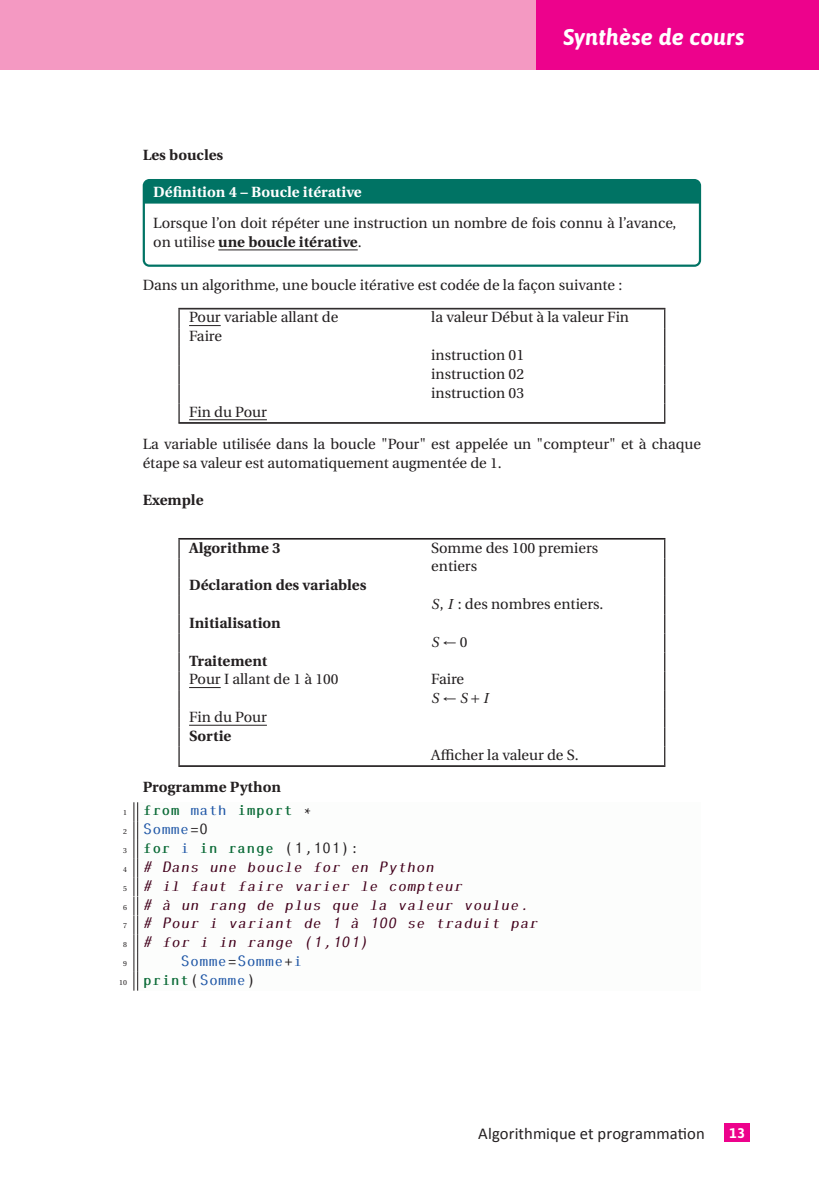
<style>
.page{position:relative;width:819px;height:1191px;background:#fff}
.page>*{position:absolute;margin:0;border:0;box-sizing:border-box;transform-origin:0 0}
.t1{font:italic 700 22.75px "Asap";letter-spacing:.005em;color:#fff}
.t2{font:16.62px "Calibri";letter-spacing:.005em;color:#231f20}
.t3{font:15.75px/18.9px "Erewhon";color:#231f20}
.t4{font:15.75px/18.9px "Tt Kp Regular Slant 167";letter-spacing:.06em;color:#42001b}
.t5{font:700 15.75px "Erewhon";color:#231f20}
.t6{font:15.75px "Tt Kp Medium";letter-spacing:.06em;color:#0a6a36}
.t7{font:700 15.75px "Erewhon";color:#fff}
.t8{font:15.75px "Tt Kp Regular";letter-spacing:.06em;color:#1e56a6}
.t9{font:italic 14.35px "Utopia";color:#231f20}
.t10{font:700 14px "Asap";color:#fff}
.t11{font:7.88px "Erewhon";color:#231f20}
.s1{font-weight:700}
.s2{font-family:"Utopia";font-size:14.35px}
.s3{font-family:"Utopia";font-style:italic;font-size:14.35px}
.s4{font-style:normal}
.s5{font-family:"Erewhon";font-size:7.88px;color:#231f20}
.s6{font-family:"Tt Kp Regular";color:#1e56a6}
.s7{font-family:"Tt Kp Regular";color:#231f20}
.s8{color:#231f20}
</style>
<div class="page">
<div style="left:0;top:0;width:819px;height:69px;background:#f499c2"></div>
<div style="left:536px;top:0;width:283px;height:69px;background:#ed028c"></div>
<div style="left:143px;top:179px;width:558px;height:88px;background:#007364;border-radius:7px"></div>
<div style="left:145px;top:204px;width:553px;height:60px;background:#fff"></div>
<hr style="left:218px;top:249px;width:140px;height:1px;background:#231f20">
<hr style="left:178px;top:308px;width:487px;height:1px;background:#231f20">
<hr style="left:178px;top:309px;width:487px;height:1px;background:#231f20">
<hr style="left:189px;top:325px;width:32px;height:1px;background:#231f20">
<svg style="left:178px;top:309px;width:2px;height:113px"></svg>
<hr style="left:189px;top:419px;width:78px;height:1px;background:#231f20">
<svg style="left:664px;top:309px;width:1px;height:113px"></svg>
<hr style="left:178px;top:422px;width:487px;height:1px;background:#231f20">
<hr style="left:178px;top:423px;width:487px;height:1px;background:#231f20">
<hr style="left:178px;top:538px;width:487px;height:1px;background:#231f20">
<hr style="left:178px;top:539px;width:487px;height:1px;background:#231f20">
<hr style="left:189px;top:687px;width:32px;height:1px;background:#231f20">
<hr style="left:189px;top:725px;width:78px;height:1px;background:#231f20">
<svg style="left:178px;top:539px;width:2px;height:226px"></svg>
<svg style="left:664px;top:539px;width:1px;height:226px"></svg>
<hr style="left:178px;top:765px;width:487px;height:1px;background:#231f20">
<hr style="left:178px;top:766px;width:487px;height:1px;background:#231f20">
<svg style="left:134px;top:802px;width:4px;height:188px"></svg>
<div style="left:724px;top:1123px;width:25px;height:18px;background:#ed028c"></div>
<h1 class="t1" style="left:563px;top:22px;width:183px">Synthèse de cours</h1>
<p class="t5" style="left:143px;top:143px;width:82px">Les boucles</p>
<p class="t7" style="left:153px;top:180px;width:210px">Définition 4 – Boucle itérative</p>
<p class="t3" style="left:153px;top:214px;width:524px">Lorsque l’on doit répéter une instruction un nombre de fois connu à l’avance, on utilise <span class="s1">une boucle itérative</span>.</p>
<p class="t3" style="left:189px;top:269px;width:435px;line-height:32.2px;text-indent:-46px">Dans un algorithme, une boucle itérative est codée de la façon suivante :<br>Pour variable allant de</p>
<p class="t3" style="left:431px;top:308px;width:199px">la valeur Début à la valeur Fin</p>
<p class="t3" style="left:189px;top:327px;width:34px">Faire</p>
<p class="t3" style="left:431px;top:346px;width:94px;text-align:justify">instruction 01 instruction 02 instruction 03</p>
<p class="t3" style="left:143px;top:396px;width:560px;line-height:32px;text-indent:46px">Fin du Pour<br>La variable utilisée dans la boucle "Pour" est appelée un "compteur" et à chaque</p>
<p class="t3" style="left:143px;top:453px;width:360px">étape sa valeur est automatiquement augmentée de <span class="s2">1</span>.</p>
<p class="t5" style="left:143px;top:488px;width:62px">Exemple</p>
<p class="t5" style="left:189px;top:535px;width:93px">Algorithme 3</p>
<p class="t3" style="left:431px;top:538px;width:168px">Somme des 100 premiers entiers</p>
<p class="t5" style="left:189px;top:573px;width:179px">Déclaration des variables</p>
<p class="t3" style="left:431px;top:595px;width:173px"><span class="s3">S</span>, <span class="s3">I</span> : des nombres entiers.</p>
<p class="t5" style="left:189px;top:611px;width:93px">Initialisation</p>
<p class="t9" style="left:431px;top:634px;width:38px">S←<span class="s4">0</span></p>
<p class="t3" style="left:189px;top:651px;width:151px"><span class="s1">Traitement<br></span>Pour I allant de <span class="s2">1</span> à <span class="s2">100</span></p>
<p class="t3" style="left:431px;top:670px;width:34px">Faire</p>
<p class="t9" style="left:431px;top:690px;width:58px">S←S I</p>
<p class="t3" style="left:189px;top:708px;width:79px">Fin du Pour</p>
<p class="t5" style="left:189px;top:724px;width:44px">Sortie</p>
<p class="t3" style="left:431px;top:745px;width:149px">Afficher la valeur de S.</p>
<p class="t5" style="left:143px;top:775px;width:140px">Programme Python</p>
<p class="t6" style="left:123px;top:801px;width:190px"><span class="s5">1</span> from <span class="s6">math</span> import <span class="s7">*</span></p>
<p class="t8" style="left:123px;top:820px;width:86px"><span class="s5">2</span> Somme<span class="s8">=0</span></p>
<p class="t6" style="left:123px;top:838px;width:237px"><span class="s5">3</span> for <span class="s6">i</span> in range <span class="s7">(1,101):</span></p>
<p class="t4" style="left:123px;top:857px;width:416px"><span class="s5">4</span> # Dans une boucle for en Python<br><span class="s5">5</span> # il faut faire varier le compteur<br><span class="s5">6</span> # à un rang de plus que la valeur voulue.<br><span class="s5">7</span> # Pour i variant de 1 à 100 se traduit par <span class="s5">8</span> # for i in range (1,101)</p>
<p class="t11" style="left:123px;top:958px;width:5px">9</p>
<p class="t8" style="left:181px;top:951px;width:122px">Somme<span class="s8">=</span>Somme<span class="s8">+</span>i</p>
<p class="t6" style="left:119px;top:970px;width:137px"><span class="s5">10</span> print<span class="s7">(</span><span class="s6">Somme</span><span class="s7">)</span></p>
<p class="t2" style="left:478px;top:1123px;width:228px">Algorithmique et programmation</p>
<p class="t10" style="left:729px;top:1123px;width:17px">13</p>
</div>
